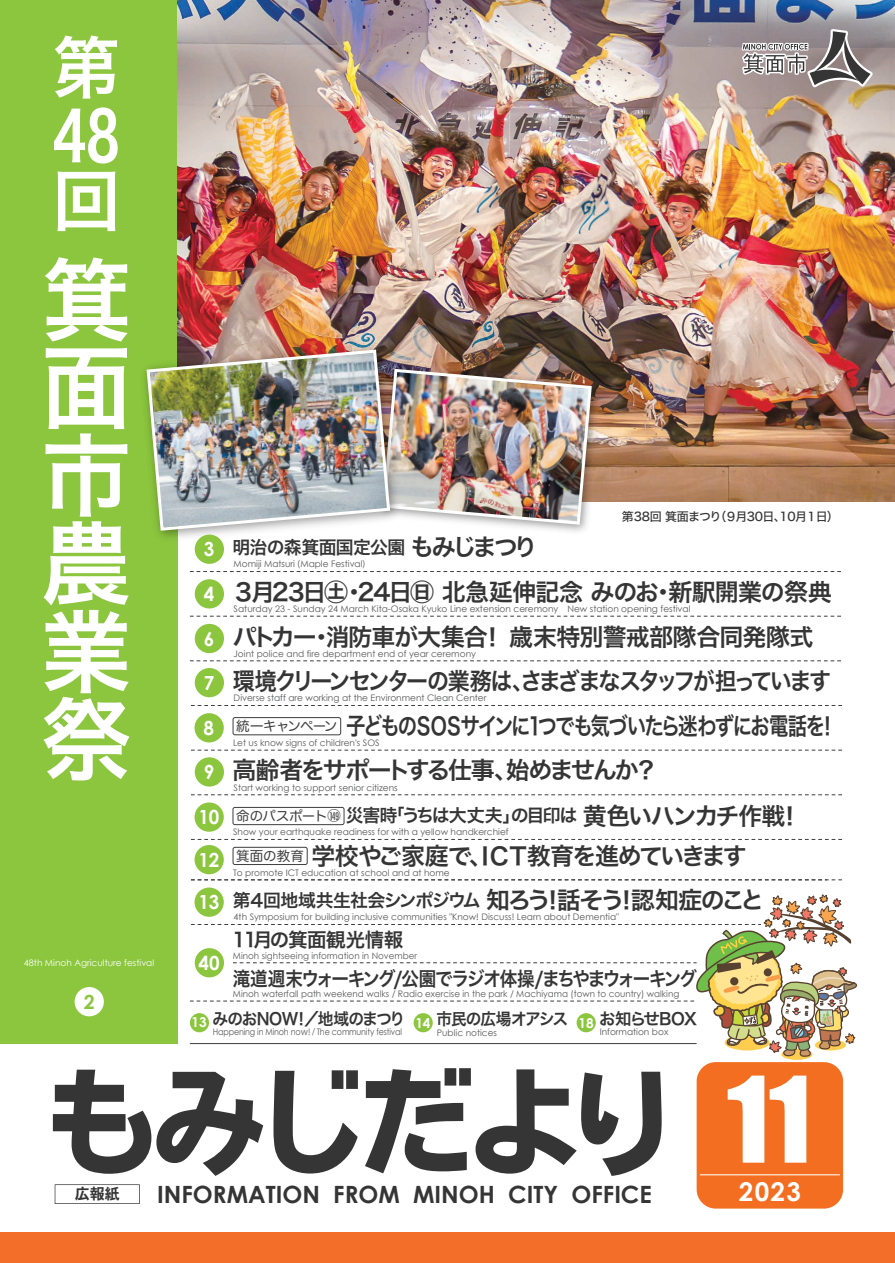
<style>
.page{position:relative;width:895px;height:1263px;background:#fff}
.page>*{position:absolute;margin:0;border:0;box-sizing:border-box;transform-origin:0 0}
.t1{font:110.1px "Impact";color:#fff}
.t2{font:90px/88.1px "Hiragino Sans W6";color:#fff;text-align:justify}
.t3{font:67.5px/66.3px "Hiragino Sans W6";color:#fff;text-align:justify}
.t4{font:700 25.95px "Century Gothic";color:#fff}
.t5{font:24px "Hiragino Sans W6";letter-spacing:-.09em;color:#363536}
.t6{font:24px "Hiragino Sans W6";letter-spacing:-.09em;color:#363536;scale:.81 1}
.t7{font:24px "Hiragino Sans W6";letter-spacing:-.11em;color:#363536;scale:.92 1}
.t8{font:24px "Hiragino Sans W6";letter-spacing:-.04em;color:#363536}
.t9{font:24px "Hiragino Sans W6";letter-spacing:-.035em;color:#363536}
.t10{font:700 23.85px "Century Gothic";color:#363536}
.t11{font:19.5px "Hiragino Sans W6";letter-spacing:-.085em;color:#363536;scale:.9 1}
.t12{font:700 19.5px "Century Gothic";color:#fff;scale:.96 1}
.t13{font:19.5px "Hiragino Sans W6";letter-spacing:-.03em;color:#363536}
.t14{font:700 19.5px "Century Gothic";color:#8bc63e}
.t15{font:18px "Hiragino Sans W6";letter-spacing:-.075em;color:#363536}
.t16{font:18px "Hiragino Sans W6";letter-spacing:-.07em;color:#363536}
.t17{font:18px "Hiragino Sans W6";letter-spacing:-.045em;color:#363536}
.t18{font:16.5px "Hiragino Sans W6";letter-spacing:-.06em;color:#363536;scale:.95 1}
.t19{font:16.5px "Hiragino Sans W6";letter-spacing:-.06em;color:#363536}
.t20{font:15px "DFHS Gothic W7 WIN RKSJ H";color:#363536}
.t21{font:700 13.65px "Century Gothic";color:#fff}
.t22{font:12px "Hiragino Sans W5";letter-spacing:-.06em;color:#363536}
.t23{font:9px "Century Gothic";color:#57585a}
.t24{font:9px "Century Gothic";letter-spacing:-.025em;color:#57585a;scale:.89 1}
.t25{font:9px "Century Gothic";color:#fff}
.s1{font-family:"Century Gothic";font-weight:700;font-size:19.5px;color:#fff}
.s2{font-family:"Koz Go Pr 6 N"}
.s3{font-family:"Hira Maru Pro N W4";font-size:13.5px;color:#3e3e3f}
.s4{font-family:"Hira Maru Pro N W4";font-size:14.55px;color:#3e3e3f}
.s5{font-size:24px}
.s6{font-family:"Koz Go Pro"}
</style>
<div class="page">
<div style="left:0;top:0;width:177px;height:1043px;background:#8bc63e"></div>
<svg style="left:55px;top:1184px;width:85px;height:20px"></svg>
<div style="left:697px;top:1062px;width:146px;height:146px;background:#f36e21;border-radius:19px"></div>
<div style="left:0;top:1232px;width:895px;height:31px;background:#f36e28"></div>
<img style="left:177px;top:0;width:718px;height:502px">
<img style="left:406px;top:359px;width:199px;height:173px">
<img style="left:406px;top:367px;width:187px;height:159px">
<img style="left:144px;top:338px;width:262px;height:208px">
<img style="left:145px;top:348px;width:247px;height:184px">
<img style="left:739px;top:10px;width:156px;height:134px">
<svg style="left:190px;top:616px;width:651px;height:1px"></svg>
<div style="left:195px;top:579px;width:29px;height:29px;background:#8bc63e;border-radius:50%"></div>
<div style="left:195px;top:624px;width:29px;height:29px;background:#8bc63e;border-radius:50%"></div>
<svg style="left:190px;top:571px;width:651px;height:1px"></svg>
<div style="left:195px;top:535px;width:29px;height:29px;background:#8bc63e;border-radius:50%"></div>
<div style="left:233px;top:807px;width:111px;height:18px;border:1px solid #3e3e3f;border-radius:2px"></div>
<svg style="left:191px;top:879px;width:651px;height:1px"></svg>
<svg style="left:191px;top:839px;width:651px;height:1px"></svg>
<svg style="left:191px;top:750px;width:651px;height:1px"></svg>
<svg style="left:190px;top:660px;width:651px;height:1px"></svg>
<div style="left:195px;top:845px;width:29px;height:29px;background:#8bc63e;border-radius:50%"></div>
<div style="left:195px;top:668px;width:29px;height:29px;background:#8bc63e;border-radius:50%"></div>
<svg style="left:191px;top:794px;width:651px;height:1px"></svg>
<div style="left:195px;top:757px;width:29px;height:29px;background:#8bc63e;border-radius:50%"></div>
<div style="left:195px;top:802px;width:29px;height:30px;background:#8bc63e;border-radius:50%"></div>
<div style="left:195px;top:887px;width:29px;height:30px;background:#8bc63e;border-radius:50%"></div>
<div style="left:233px;top:847px;width:75px;height:18px;border:1px solid #3e3e3f;border-radius:2px"></div>
<svg style="left:191px;top:705px;width:651px;height:1px"></svg>
<div style="left:195px;top:713px;width:29px;height:29px;background:#8bc63e;border-radius:50%"></div>
<div style="left:233px;top:717px;width:108px;height:18px;border:1px solid #3e3e3f;border-radius:2px"></div>
<svg style="left:53px;top:894px;width:805px;height:282px"></svg>
<h3 class="t3" style="left:52px;top:31px;width:69px">第48回</h3>
<h2 class="t2" style="left:41px;top:252px;width:90px">箕面市農業祭</h2>
<p class="t25" style="left:24px;top:956px;width:132px">48th Minoh Agriculture festival</p>
<h3 class="t14" style="left:84px;top:989px;width:12px">2</h3>
<h3 class="t17" style="left:204px;top:531px;width:203px"><span class="s1">3</span> 明治の森箕面国定公園</h3>
<p class="t23" style="left:234px;top:558px;width:133px">Momiji Matsuri <span class="s2">(</span>Maple Festival<span class="s2">)</span></p>
<h3 class="t5" style="left:410px;top:525px;width:129px">もみじまつり</h3>
<h3 class="t22" style="left:622px;top:506px;width:219px">第38回 箕面まつり（９月30日、10月１日）</h3>
<h3 class="t12" style="left:204px;top:581px;width:12px">4</h3>
<h3 class="t12" style="left:204px;top:626px;width:12px">6</h3>
<h3 class="t12" style="left:204px;top:670px;width:12px">7</h3>
<h3 class="t8" style="left:232px;top:570px;width:602px">３月23日㊏・24日㊐ 北急延伸記念 みのお・新駅開業の祭典</h3>
<p class="t23" style="left:234px;top:603px;width:326px">Saturday 23 - Sunday 24 March Kita-Osaka Kyuko Line extension ceremony</p>
<p class="t23" style="left:567px;top:603px;width:125px">New station opening festival</p>
<h3 class="t9" style="left:233px;top:615px;width:582px">パトカー・消防車が大集合！ 歳末特別警戒部隊合同発隊式</h3>
<p class="t23" style="left:234px;top:647px;width:244px">Joint police and fire department end of year ceremony</p>
<h3 class="t7" style="left:233px;top:659px;width:652px">環境クリーンセンターの業務は、さまざまなスタッフが担っています</h3>
<p class="t23" style="left:234px;top:692px;width:254px">Diverse staff are working at the Environment Clean Center</p>
<h3 class="t6" style="left:204px;top:704px;width:784px"><span class="s1">8</span> <span class="s3">統一キャンペーン</span> 子どものＳＯＳサインに１つでも気づいたら迷わずにお電話を！</h3>
<p class="t23" style="left:233px;top:736px;width:148px">Let us know signs of children's SOS</p>
<h3 class="t12" style="left:204px;top:760px;width:12px">9</h3>
<h3 class="t12" style="left:198px;top:805px;width:23px">10</h3>
<h3 class="t12" style="left:198px;top:847px;width:23px">12</h3>
<h3 class="t12" style="left:198px;top:890px;width:23px">13</h3>
<h3 class="t12" style="left:199px;top:950px;width:23px">40</h3>
<h3 class="t5" style="left:233px;top:748px;width:427px">高齢者をサポートする仕事、始めませんか？</h3>
<p class="t23" style="left:234px;top:781px;width:166px">Start working to support senior citizens</p>
<h3 class="t15" style="left:236px;top:799px;width:567px"><span class="s3">命のパスポート</span><span class="s4">○</span><sup>149</sup> 災害時｢うちは大丈夫」の目印は <span class="s5">黄色いハンカチ作戦！</span></h3>
<p class="t23" style="left:233px;top:826px;width:277px">Show your earthquake readiness for with a yellow handkerchief</p>
<h3 class="t5" style="left:236px;top:834px;width:512px"><span class="s3">箕面の教育</span>学校やご家庭で、ＩＣＴ教育を進めていきます</h3>
<p class="t23" style="left:233px;top:866px;width:218px">To promote ICT education at school and at home</p>
<h3 class="t5" style="left:486px;top:878px;width:279px">知ろう！話そう！認知症のこと</h3>
<h3 class="t16" style="left:233px;top:884px;width:249px">第４回地域共生社会シンポジウム</h3>
<p class="t23" style="left:234px;top:911px;width:387px">4th Symposium for building inclusive communities "Know! Discuss! Learn about Dementia"</p>
<h3 class="t13" style="left:232px;top:922px;width:173px">11月の箕面観光情報</h3>
<p class="t23" style="left:233px;top:949px;width:186px">Minoh sightseeing information in November</p>
<h3 class="t11" style="left:233px;top:961px;width:517px">滝道週末ウォーキング/公園でラジオ体操/まちやまウォーキング</h3>
<p class="t23" style="left:233px;top:987px;width:448px">Minoh waterfall path weekend walks / Radio exercise in the park / Machiyama (town to country) walking</p>
<h3 class="t18" style="left:212px;top:1004px;width:376px">みのおNOW！／地域のまつり <sub>14</sub> 市民の広場オアシス</h3>
<p class="t23" style="left:437px;top:1026px;width:62px">Public notices</p>
<h3 class="t21" style="left:192px;top:1014px;width:17px">13</h3>
<p class="t24" style="left:213px;top:1026px;width:214px">Happening in Minoh no<span class="s6">ｗ</span>! <span class="s2">/</span> The community festival</p>
<h3 class="t19" style="left:578px;top:1004px;width:120px"><sub>18</sub> お知らせBOX</h3>
<p class="t23" style="left:600px;top:1026px;width:70px">Information box</p>
<h1 class="t1" style="left:727px;top:1034px;width:85px">11</h1>
<h3 class="t20" style="left:75px;top:1186px;width:47px">広報紙</h3>
<h3 class="t10" style="left:157px;top:1179px;width:496px">INFORMATION FROM MINOH CITY OFFICE</h3>
<h3 class="t4" style="left:739px;top:1175px;width:63px">2023</h3>
</div>
